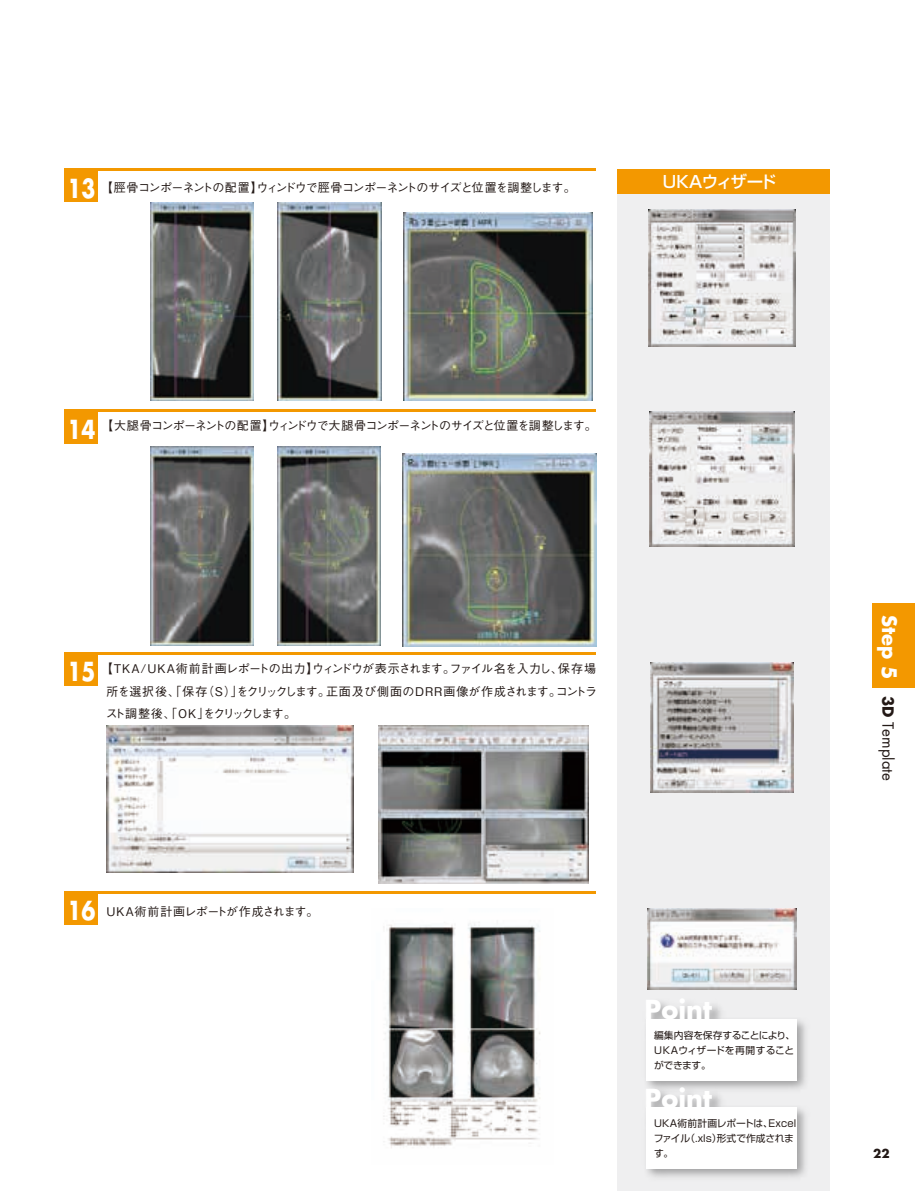
<style>
.page{position:relative;width:915px;height:1191px;background:#fff}
.page>*{position:absolute;margin:0;border:0;box-sizing:border-box;transform-origin:0 0}
.t1{font:700 25.5px "Futura Std";color:#fff}
.t2{font:700 25.5px "Futura Std";color:#fff;scale:.8 1}
.t3{font:500 16.5px "Shin Go Pro";letter-spacing:-.13em;color:#fff}
.t4{font:15px "Futura Std";color:#231916}
.t5{font:500 12px/22.5px "Gothic BBB Pro";letter-spacing:-.075em;color:#231916;text-align:justify}
.t6{font:700 12px "Futura Std";color:#231916}
.t7{font:9.75px/15px "Shin Go Pro";letter-spacing:-.005em;color:#231916;text-align:justify}
.s1{font-family:"Futura Std";font-weight:700;font-size:25.5px;color:#fff}
.s2{font-weight:700;font-size:19.5px;color:#fff}
.s3{font-weight:700}
</style>
<div class="page">
<div style="left:617px;top:169px;width:212px;height:1022px;background:#efeff0"></div>
<div style="left:617px;top:169px;width:212px;height:24px;background:#f39800"></div>
<div style="left:872px;top:604px;width:42px;height:84px;background:#f39800"></div>
<hr style="left:65px;top:410px;width:531px;height:2px;background:#f39800">
<hr style="left:65px;top:169px;width:531px;height:2px;background:#f39800">
<div style="left:65px;top:169px;width:33px;height:33px;background:#f39800"></div>
<div style="left:65px;top:410px;width:33px;height:33px;background:#f39800"></div>
<hr style="left:65px;top:652px;width:531px;height:2px;background:#f39800">
<hr style="left:65px;top:891px;width:531px;height:2px;background:#f39800">
<div style="left:65px;top:891px;width:33px;height:34px;background:#f39800"></div>
<div style="left:65px;top:652px;width:33px;height:33px;background:#f39800"></div>
<img style="left:772px;top:969px;width:58px;height:88px">
<div style="left:646px;top:1018px;width:150px;height:62px;background:#fff"></div>
<img style="left:646px;top:1057px;width:184px;height:134px">
<img style="left:644px;top:1039px;width:128px;height:68px">
<div style="left:646px;top:1107px;width:150px;height:61px;background:#fff"></div>
<img style="left:150px;top:202px;width:103px;height:198px">
<img style="left:278px;top:202px;width:103px;height:198px">
<img style="left:403px;top:212px;width:189px;height:188px">
<img style="left:648px;top:210px;width:146px;height:136px">
<img style="left:150px;top:447px;width:103px;height:198px">
<img style="left:278px;top:447px;width:103px;height:198px">
<img style="left:403px;top:453px;width:193px;height:193px">
<img style="left:649px;top:412px;width:145px;height:135px">
<img style="left:378px;top:725px;width:210px;height:158px">
<img style="left:106px;top:725px;width:247px;height:147px">
<img style="left:650px;top:662px;width:143px;height:130px">
<img style="left:647px;top:908px;width:149px;height:81px">
<img style="left:383px;top:922px;width:158px;height:226px">
<p class="t5" style="left:68px;top:174px;width:509px"><span class="s1">13</span> 【脛骨コンポーネントの配置】ウィンドウで脛骨コンポーネントのサイズと位置を調整します。</p>
<h2 class="t3" style="left:662px;top:168px;width:115px">UＫＡウィザード</h2>
<h1 class="t2" style="left:68px;top:412px;width:36px">14</h1>
<p class="t5" style="left:101px;top:412px;width:497px">【大腿骨コンポーネントの配置】ウィンドウで大腿骨コンポーネントのサイズと位置を調整します。</p>
<p class="t5" style="left:106px;top:656px;width:492px;text-indent:-38px"><span class="s1">15</span> 【TKA/UKA術前計画レポートの出力】ウィンドウが表示されます。ファイル名を入力し、保存場所を選択後、「保存（S）」をクリックします。正面及び側面のDRR画像が作成されます。コントラスト調整後、「OK」をクリックします。</p>
<p class="t5" style="left:68px;top:899px;width:252px"><span class="s1">16</span> UＫＡ術前計画レポートが作成されます。</p>
<h1 class="t1" style="left:644px;top:993px;width:69px">Point</h1>
<p class="t7" style="left:653px;top:1026px;width:143px">編集内容を保存することにより、UKAウィザードを再開することができます。</p>
<h1 class="t1" style="left:644px;top:1081px;width:69px">Point</h1>
<p class="t7" style="left:653px;top:1115px;width:144px;text-align:left">UKA術前計画レポートは、Excelファイル（.xls）形式で作成されます。</p>
<p class="t4" style="left:897px;top:614px;width:167px;rotate:90deg"><span class="s2">Step 5</span> <span class="s3">3D</span> Template</p>
<p class="t6" style="left:872px;top:1145px;width:18px">22</p>
</div>
